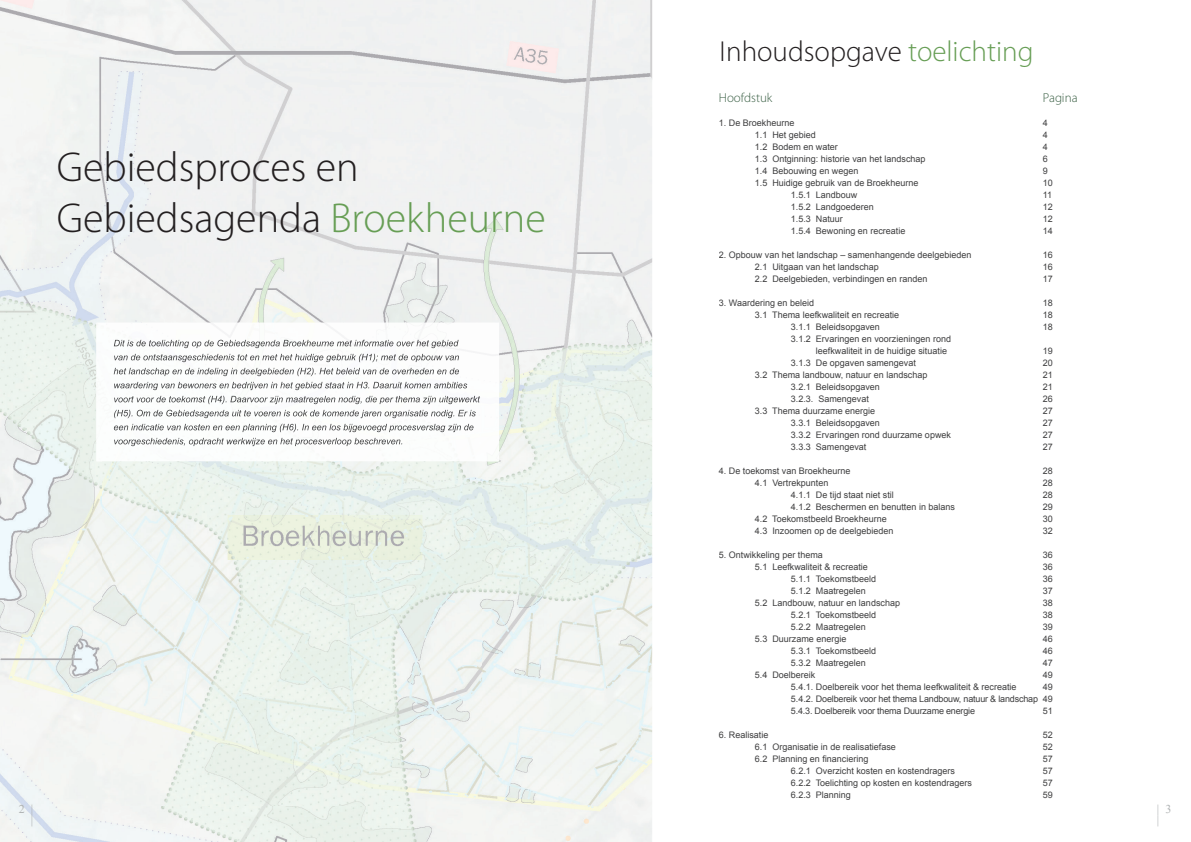
<style>
.page{position:relative;width:1191px;height:842px;background:#fff}
.page>*{position:absolute;margin:0;border:0;box-sizing:border-box;transform-origin:0 0}
.t1{font:300 42px/50.4px "Myriad Pro";color:#231f20}
.t2{font:300 29px "Myriad Pro";color:#231f20}
.t3{font:300 13px "Myriad Pro";color:#3c6146}
.t4{font:12px/11px "Times New Roman";color:#aeb1b2;text-align:right}
.t5{font:9px/12px "Arial";color:#3e3e3f}
.s1{color:#679e55}
.s2{font-size:42px;color:#fff}
</style>
<div class="page">
<img style="left:0;top:0;width:652px;height:350px">
<img style="left:0;top:350px;width:102px;height:492px">
<img style="left:481px;top:350px;width:171px;height:492px">
<img style="left:102px;top:461px;width:379px;height:381px">
<img style="left:96px;top:323px;width:403px;height:138px">
<img style="left:114px;top:340px;width:344px;height:8px">
<img style="left:114px;top:354px;width:345px;height:8px">
<img style="left:114px;top:368px;width:345px;height:8px">
<img style="left:114px;top:382px;width:353px;height:8px">
<img style="left:114px;top:396px;width:366px;height:8px">
<img style="left:114px;top:410px;width:362px;height:8px">
<img style="left:114px;top:424px;width:360px;height:8px">
<img style="left:114px;top:438px;width:288px;height:8px">
<h1 class="t1" style="left:57px;top:143px;width:490px">Gebiedsproces en<br>Gebiedsagenda <span class="s1">Broekheurne</span></h1>
<h2 class="t2" style="left:719px;top:35px;width:350px">Inhoudsopgave <span class="s1">toelichting</span><span class="s2">ro</span></h2>
<h3 class="t3" style="left:719px;top:90px;width:55px">Hoofdstuk</h3>
<h3 class="t3" style="left:1043px;top:90px;width:36px">Pagina</h3>
<p class="t5" style="left:719px;top:117px;width:77px">1. De Broekheurne</p>
<p class="t5" style="left:1043px;top:117px;width:7px">4</p>
<p class="t5" style="left:755px;top:129px;width:63px">1.1 Het gebied</p>
<p class="t5" style="left:1043px;top:129px;width:7px">4</p>
<p class="t5" style="left:755px;top:141px;width:85px">1.2 Bodem en water</p>
<p class="t5" style="left:1043px;top:141px;width:7px">4</p>
<p class="t5" style="left:755px;top:153px;width:172px">1.3 Ontginning: historie van het landschap</p>
<p class="t5" style="left:1043px;top:153px;width:7px">6</p>
<p class="t5" style="left:755px;top:165px;width:105px">1.4 Bebouwing en wegen</p>
<p class="t5" style="left:1043px;top:165px;width:7px">9</p>
<p class="t5" style="left:755px;top:177px;width:165px">1.5 Huidige gebruik van de Broekheurne</p>
<p class="t5" style="left:1043px;top:177px;width:12px">10</p>
<p class="t5" style="left:791px;top:189px;width:68px">1.5.1 Landbouw</p>
<p class="t5" style="left:1043px;top:189px;width:11px">11</p>
<p class="t5" style="left:791px;top:201px;width:85px">1.5.2 Landgoederen</p>
<p class="t5" style="left:1043px;top:201px;width:12px">12</p>
<p class="t5" style="left:791px;top:213px;width:54px">1.5.3 Natuur</p>
<p class="t5" style="left:1043px;top:213px;width:12px">12</p>
<p class="t5" style="left:791px;top:225px;width:116px">1.5.4 Bewoning en recreatie</p>
<p class="t5" style="left:1043px;top:225px;width:12px">14</p>
<p class="t5" style="left:719px;top:249px;width:254px">2. Opbouw van het landschap – samenhangende deelgebieden</p>
<p class="t5" style="left:1043px;top:249px;width:12px">16</p>
<p class="t5" style="left:755px;top:261px;width:126px">2.1 Uitgaan van het landschap</p>
<p class="t5" style="left:1043px;top:261px;width:12px">16</p>
<p class="t5" style="left:755px;top:273px;width:174px">2.2 Deelgebieden, verbindingen en randen</p>
<p class="t5" style="left:1043px;top:273px;width:12px">17</p>
<p class="t5" style="left:719px;top:297px;width:97px">3. Waardering en beleid</p>
<p class="t5" style="left:1043px;top:297px;width:12px">18</p>
<p class="t5" style="left:755px;top:309px;width:146px">3.1 Thema leefkwaliteit en recreatie</p>
<p class="t5" style="left:1043px;top:309px;width:12px">18</p>
<p class="t5" style="left:791px;top:321px;width:91px">3.1.1 Beleidsopgaven</p>
<p class="t5" style="left:1043px;top:321px;width:12px">18</p>
<p class="t5" style="left:816px;top:333px;width:137px;text-indent:-25px">3.1.2 Ervaringen en voorzieningen rond leefkwaliteit in de huidige situatie</p>
<p class="t5" style="left:1043px;top:345px;width:12px">19</p>
<p class="t5" style="left:791px;top:357px;width:127px">3.1.3 De opgaven samengevat</p>
<p class="t5" style="left:1043px;top:357px;width:12px">20</p>
<p class="t5" style="left:755px;top:369px;width:174px">3.2 Thema landbouw, natuur en landschap</p>
<p class="t5" style="left:1043px;top:369px;width:12px">21</p>
<p class="t5" style="left:791px;top:381px;width:91px">3.2.1 Beleidsopgaven</p>
<p class="t5" style="left:1043px;top:381px;width:12px">21</p>
<p class="t5" style="left:791px;top:393px;width:80px">3.2.3. Samengevat</p>
<p class="t5" style="left:1043px;top:393px;width:12px">26</p>
<p class="t5" style="left:755px;top:405px;width:122px">3.3 Thema duurzame energie</p>
<p class="t5" style="left:1043px;top:405px;width:12px">27</p>
<p class="t5" style="left:791px;top:417px;width:91px">3.3.1 Beleidsopgaven</p>
<p class="t5" style="left:1043px;top:417px;width:12px">27</p>
<p class="t5" style="left:791px;top:429px;width:162px">3.3.2 Ervaringen rond duurzame opwek</p>
<p class="t5" style="left:1043px;top:429px;width:12px">27</p>
<p class="t5" style="left:791px;top:441px;width:77px">3.3.3 Samengevat</p>
<p class="t5" style="left:1043px;top:441px;width:12px">27</p>
<p class="t5" style="left:719px;top:465px;width:133px">4. De toekomst van Broekheurne</p>
<p class="t5" style="left:1043px;top:465px;width:12px">28</p>
<p class="t5" style="left:755px;top:477px;width:75px">4.1 Vertrekpunten</p>
<p class="t5" style="left:1043px;top:477px;width:12px">28</p>
<p class="t5" style="left:791px;top:489px;width:105px">4.1.1 De tijd staat niet stil</p>
<p class="t5" style="left:1043px;top:489px;width:12px">28</p>
<p class="t5" style="left:791px;top:501px;width:166px">4.1.2 Beschermen en benutten in balans</p>
<p class="t5" style="left:1043px;top:501px;width:12px">29</p>
<p class="t5" style="left:755px;top:513px;width:133px">4.2 Toekomstbeeld Broekheurne</p>
<p class="t5" style="left:1043px;top:513px;width:12px">30</p>
<p class="t5" style="left:755px;top:525px;width:140px">4.3 Inzoomen op de deelgebieden</p>
<p class="t5" style="left:1043px;top:525px;width:12px">32</p>
<p class="t5" style="left:719px;top:549px;width:106px">5. Ontwikkeling per thema</p>
<p class="t5" style="left:1043px;top:549px;width:12px">36</p>
<p class="t5" style="left:755px;top:561px;width:115px">5.1 Leefkwaliteit &amp; recreatie</p>
<p class="t5" style="left:1043px;top:561px;width:12px">36</p>
<p class="t5" style="left:791px;top:573px;width:87px">5.1.1 Toekomstbeeld</p>
<p class="t5" style="left:1043px;top:573px;width:12px">36</p>
<p class="t5" style="left:791px;top:585px;width:77px">5.1.2 Maatregelen</p>
<p class="t5" style="left:1043px;top:585px;width:12px">37</p>
<p class="t5" style="left:755px;top:597px;width:147px">5.2 Landbouw, natuur en landschap</p>
<p class="t5" style="left:1043px;top:597px;width:12px">38</p>
<p class="t5" style="left:791px;top:609px;width:87px">5.2.1 Toekomstbeeld</p>
<p class="t5" style="left:1043px;top:609px;width:12px">38</p>
<p class="t5" style="left:791px;top:621px;width:77px">5.2.2 Maatregelen</p>
<p class="t5" style="left:1043px;top:621px;width:12px">39</p>
<p class="t5" style="left:755px;top:633px;width:93px">5.3 Duurzame energie</p>
<p class="t5" style="left:1043px;top:633px;width:12px">46</p>
<p class="t5" style="left:791px;top:645px;width:87px">5.3.1 Toekomstbeeld</p>
<p class="t5" style="left:1043px;top:645px;width:12px">46</p>
<p class="t5" style="left:791px;top:657px;width:77px">5.3.2 Maatregelen</p>
<p class="t5" style="left:1043px;top:657px;width:12px">47</p>
<p class="t5" style="left:755px;top:669px;width:62px">5.4 Doelbereik</p>
<p class="t5" style="left:1043px;top:669px;width:12px">49</p>
<p class="t5" style="left:791px;top:681px;width:227px">5.4.1. Doelbereik voor het thema leefkwaliteit &amp; recreatie</p>
<p class="t5" style="left:791px;top:681px;width:264px;text-align:justify;text-indent:252px">49<br>5.4.2. Doelbereik voor het thema Landbouw, natuur &amp; landschap 49<br>5.4.3. Doelbereik voor thema Duurzame energie</p>
<p class="t5" style="left:1043px;top:705px;width:11px">51</p>
<p class="t5" style="left:719px;top:729px;width:51px">6. Realisatie</p>
<p class="t5" style="left:1043px;top:729px;width:12px">52</p>
<p class="t5" style="left:755px;top:741px;width:143px">6.1 Organisatie in de realisatiefase</p>
<p class="t5" style="left:1043px;top:741px;width:12px">52</p>
<p class="t5" style="left:755px;top:753px;width:115px">6.2 Planning en financiering</p>
<p class="t5" style="left:1043px;top:753px;width:12px">57</p>
<p class="t5" style="left:791px;top:765px;width:166px">6.2.1 Overzicht kosten en kostendragers</p>
<p class="t5" style="left:1043px;top:765px;width:12px">57</p>
<p class="t5" style="left:791px;top:777px;width:182px">6.2.2 Toelichting op kosten en kostendragers</p>
<p class="t5" style="left:1043px;top:777px;width:12px">57</p>
<p class="t5" style="left:791px;top:789px;width:62px">6.2.3 Planning</p>
<p class="t5" style="left:1043px;top:789px;width:12px">59</p>
<h3 class="t4" style="left:19px;top:803px;width:16px">2 | |</h3>
<h3 class="t4" style="left:1157px;top:803px;width:16px;text-align:left">| 3 |</h3>
</div>
